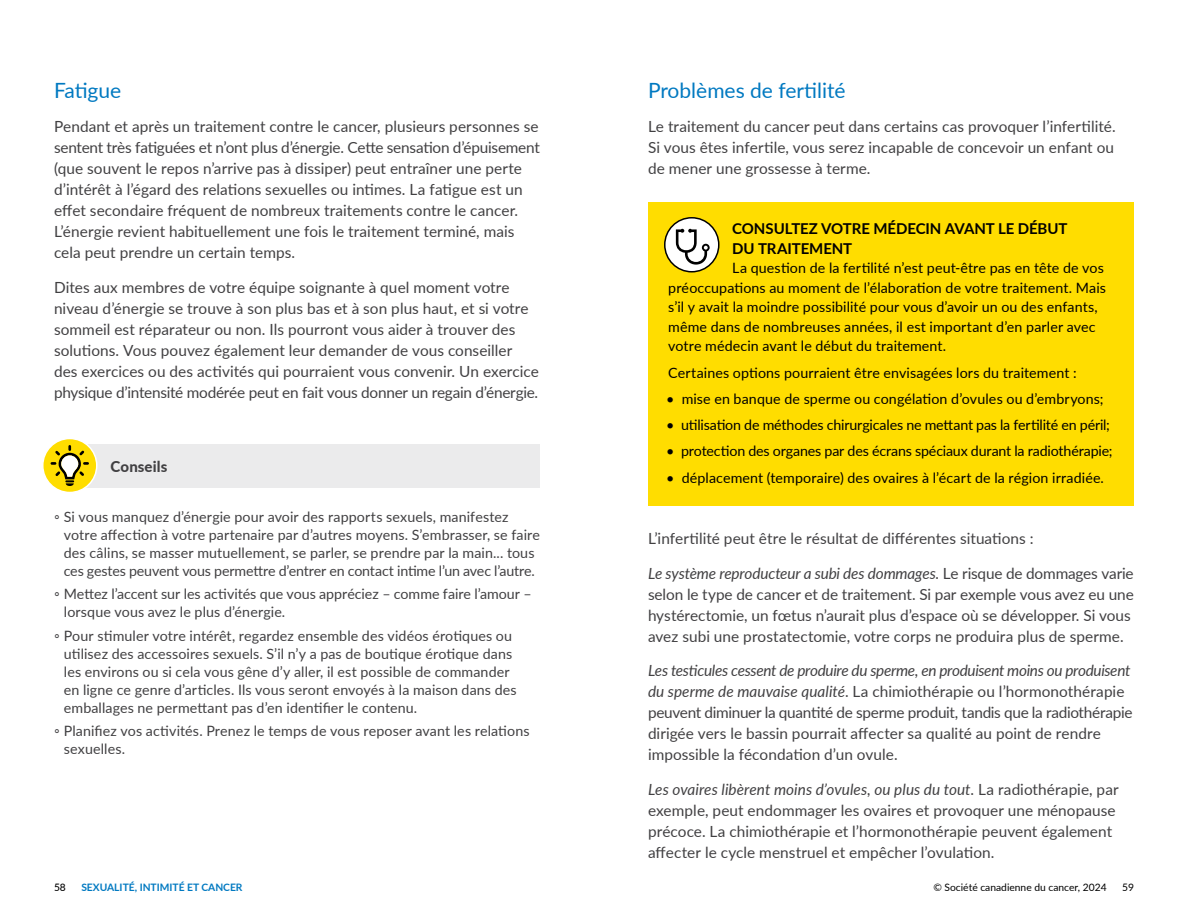
<style>
.page{position:relative;width:1188px;height:918px;background:#fff}
.page>*{position:absolute;margin:0;border:0;box-sizing:border-box;transform-origin:0 0}
.t1{font:21px "Lato";color:#0079c1}
.t2{font:15.3px/21px "Lato";letter-spacing:.005em;color:#414042}
.t3{font:700 15px/19.5px "Lato";letter-spacing:-.005em;color:#000}
.t4{font:800 15px "Lato";letter-spacing:.005em;color:#414042}
.t5{font:14.25px/18px "Lato";letter-spacing:.005em;color:#414042}
.t6{font:14.25px/19.5px "Lato";letter-spacing:.005em;color:#000}
.t7{font:10.2px "Lato";color:#000}
.t8{font:700 10.2px "Lato";color:#0079c1}
.t9{font:500 10.2px "Lato";color:#000}
.s1{font-style:italic}
</style>
<div class="page">
<div style="left:81px;top:444px;width:459px;height:43px;background:#ebebec"></div>
<svg style="left:43px;top:439px;width:54px;height:54px"></svg>
<div style="left:42px;top:438px;width:56px;height:55px;border:2px solid #fff;border-radius:50%"></div>
<svg style="left:49px;top:444px;width:41px;height:42px;background:#d2bc2b"></svg>
<div style="left:648px;top:202px;width:486px;height:75px;background:#fd0"></div>
<div style="left:648px;top:242px;width:486px;height:132px;background:#fd0"></div>
<div style="left:648px;top:346px;width:486px;height:55px;background:#fd0"></div>
<div style="left:648px;top:379px;width:486px;height:48px;background:#fd0"></div>
<div style="left:648px;top:405px;width:486px;height:48px;background:#fd0"></div>
<div style="left:648px;top:431px;width:486px;height:48px;background:#fd0"></div>
<div style="left:648px;top:458px;width:486px;height:48px;background:#fd0"></div>
<div style="left:665px;top:218px;width:54px;height:54px;background:#fff;border-radius:50%"></div>
<div style="left:664px;top:217px;width:56px;height:56px;border:2px solid #000;border-radius:50%"></div>
<svg style="left:676px;top:229px;width:34px;height:36px"></svg>
<h1 class="t1" style="left:54px;top:75px;width:69px">Fatigue</h1>
<p class="t2" style="left:54px;top:116px;width:487px">Pendant et après un traitement contre le cancer, plusieurs personnes se sentent très fatiguées et n’ont plus d’énergie. Cette sensation d’épuisement (que souvent le repos n’arrive pas à dissiper) peut entraîner une perte d’intérêt à l’égard des relations sexuelles ou intimes. La fatigue est un effet secondaire fréquent de nombreux traitements contre le cancer.<br>L’énergie revient habituellement une fois le traitement terminé, mais cela peut prendre un certain temps.</p>
<p class="t2" style="left:54px;top:276px;width:486px">Dites aux membres de votre équipe soignante à quel moment votre niveau d’énergie se trouve à son plus bas et à son plus haut, et si votre sommeil est réparateur ou non. Ils pourront vous aider à trouver des solutions. Vous pouvez également leur demander de vous conseiller des exercices ou des activités qui pourraient vous convenir. Un exercice physique d’intensité modérée peut en fait vous donner un regain d’énergie.</p>
<p class="t4" style="left:111px;top:455px;width:58px">Conseils</p>
<p class="t5" style="left:64px;top:507px;width:478px;text-indent:-10px">◦ Si vous manquez d’énergie pour avoir des rapports sexuels, manifestez votre affection à votre partenaire par d’autres moyens. S’embrasser, se faire des câlins, se masser mutuellement, se parler, se prendre par la main... tous ces gestes peuvent vous permettre d’entrer en contact intime l’un avec l’autre.</p>
<p class="t5" style="left:64px;top:585px;width:469px;text-indent:-10px">◦ Mettez l’accent sur les activités que vous appréciez – comme faire l’amour – lorsque vous avez le plus d’énergie.</p>
<p class="t5" style="left:64px;top:626px;width:454px;text-indent:-10px">◦ Pour stimuler votre intérêt, regardez ensemble des vidéos érotiques ou utilisez des accessoires sexuels. S’il n’y a pas de boutique érotique dans les environs ou si cela vous gêne d’y aller, il est possible de commander en ligne ce genre d’articles. Ils vous seront envoyés à la maison dans des emballages ne permettant pas d’en identifier le contenu.</p>
<p class="t5" style="left:64px;top:721px;width:467px;text-indent:-10px">◦ Planifiez vos activités. Prenez le temps de vous reposer avant les relations sexuelles.</p>
<h1 class="t1" style="left:648px;top:75px;width:199px">Problèmes de fertilité</h1>
<p class="t2" style="left:648px;top:116px;width:469px;text-align:justify">Le traitement du cancer peut dans certains cas provoquer l’infertilité.<br>Si vous êtes infertile, vous serez incapable de concevoir un enfant ou de mener une grossesse à terme.</p>
<p class="t3" style="left:732px;top:219px;width:337px">CONSULTEZ VOTRE MÉDECIN AVANT LE DÉBUT<br>DU TRAITEMENT</p>
<p class="t6" style="left:668px;top:258px;width:439px;text-indent:64px">La question de la fertilité n’est peut-être pas en tête de vos préoccupations au moment de l’élaboration de votre traitement. Mais s’il y avait la moindre possibilité pour vous d’avoir un ou des enfants, même dans de nombreuses années, il est important d’en parler avec votre médecin avant le début du traitement.</p>
<p class="t6" style="left:668px;top:362px;width:410px">Certaines options pourraient être envisagées lors du traitement :</p>
<p class="t6" style="left:666px;top:388px;width:439px">• mise en banque de sperme ou congélation d’ovules ou d’embryons;</p>
<p class="t6" style="left:666px;top:415px;width:445px">• utilisation de méthodes chirurgicales ne mettant pas la fertilité en péril;</p>
<p class="t6" style="left:666px;top:441px;width:448px">• protection des organes par des écrans spéciaux durant la radiothérapie;</p>
<p class="t6" style="left:666px;top:467px;width:439px">• déplacement (temporaire) des ovaires à l’écart de la région irradiée.</p>
<p class="t2" style="left:648px;top:527px;width:387px">L’infertilité peut être le résultat de différentes situations :</p>
<p class="t2" style="left:648px;top:562px;width:487px"><span class="s1">Le système reproducteur a subi des dommages.</span> Le risque de dommages varie selon le type de cancer et de traitement. Si par exemple vous avez eu une hystérectomie, un fœtus n’aurait plus d’espace où se développer. Si vous avez subi une prostatectomie, votre corps ne produira plus de sperme.</p>
<p class="t2" style="left:648px;top:659px;width:486px"><span class="s1">Les testicules cessent de produire du sperme, en produisent moins ou produisent du sperme de mauvaise qualité</span>. La chimiothérapie ou l’hormonothérapie peuvent diminuer la quantité de sperme produit, tandis que la radiothérapie dirigée vers le bassin pourrait affecter sa qualité au point de rendre impossible la fécondation d’un ovule.</p>
<p class="t2" style="left:648px;top:778px;width:472px"><span class="s1">Les ovaires libèrent moins d’ovules, ou plus du tout</span>. La radiothérapie, par exemple, peut endommager les ovaires et provoquer une ménopause précoce. La chimiothérapie et l’hormonothérapie peuvent également affecter le cycle menstruel et empêcher l’ovulation.</p>
<p class="t9" style="left:54px;top:880px;width:13px">58</p>
<p class="t8" style="left:81px;top:880px;width:163px">SEXUALITÉ, INTIMITÉ ET CANCER</p>
<p class="t7" style="left:933px;top:880px;width:175px">© Société canadienne du cancer, 2024</p>
<p class="t7" style="left:1122px;top:880px;width:13px">59</p>
</div>
